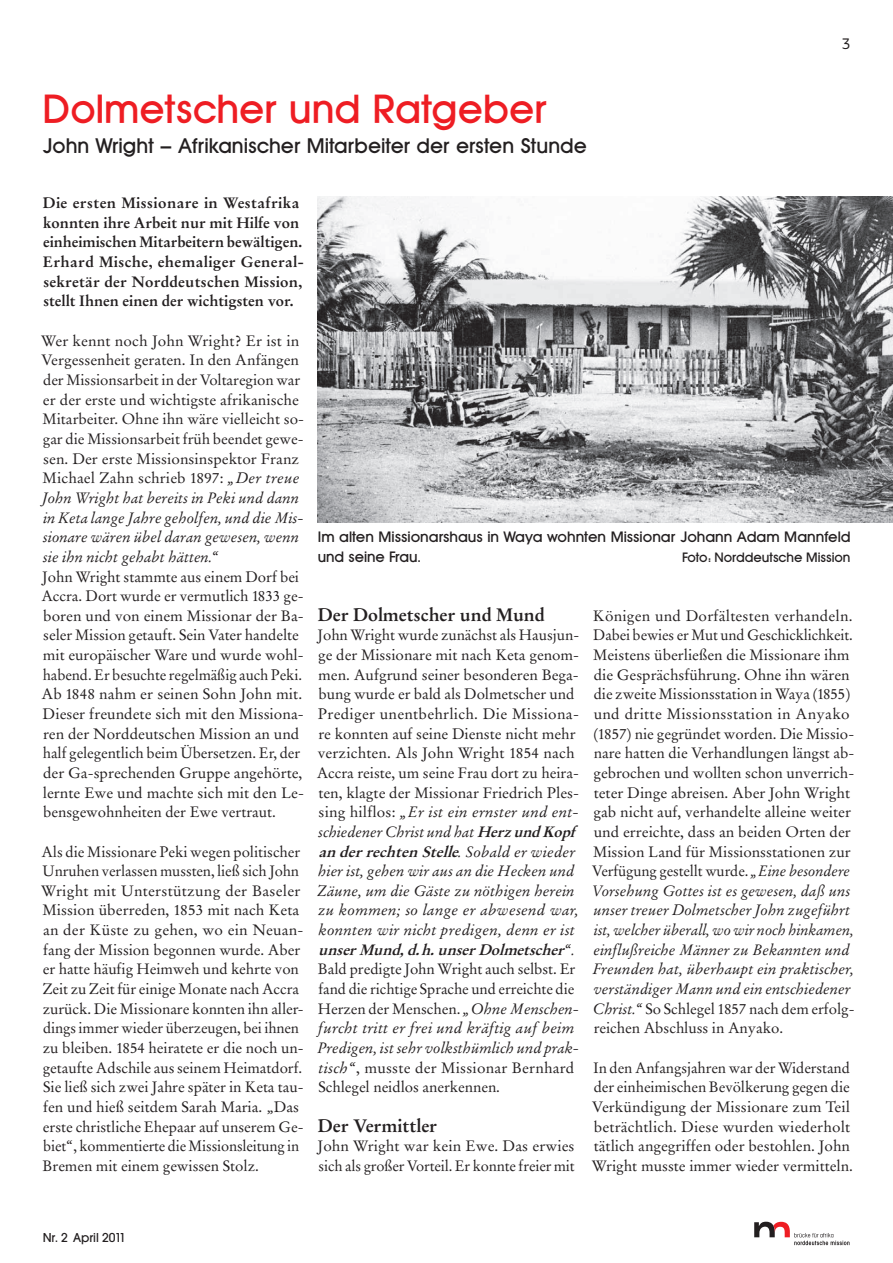
<style>
.page{position:relative;width:893px;height:1263px;background:#fff}
.page>*{position:absolute;margin:0;border:0;box-sizing:border-box;transform-origin:0 0}
.t1{font:500 40.5px "Avant Garde Two BQ";color:#ee1d23}
.t2{font:500 21px "Avant Garde Two BQ";color:#231f20}
.t3{font:700 18px "Stempel Garamond";letter-spacing:-.005em;color:#231f20}
.t4{font:15px/19.6px "Stempel Garamond";color:#231f20}
.t5{font:700 15px/19.6px "Stempel Garamond";color:#231f20}
.t6{font:500 15px/19.6px "Avant Garde Two BQ";color:#231f20}
.t7{font:15px "Monitor";color:#231f20}
.t8{font:500 13.5px "Avant Garde Two BQ";letter-spacing:-.005em;color:#231f20}
.t9{font:500 13.5px "Avant Gard";letter-spacing:-.005em;color:#231f20}
.s1{font-style:italic}
.s2{font-weight:700;font-style:italic}
</style>
<div class="page">
<svg style="left:754px;top:1222px;width:95px;height:23px"></svg>
<img style="left:318px;top:197px;width:575px;height:325px">
<p class="t7" style="left:841px;top:38px;width:11px">3</p>
<h1 class="t1" style="left:43px;top:93px;width:506px">Dolmetscher und Ratgeber</h1>
<h2 class="t2" style="left:43px;top:137px;width:546px">John Wright – Afrikanischer Mitarbeiter der ersten Stunde</h2>
<p class="t5" style="left:43px;top:195px;width:262px">Die ersten Missionare in Westafrika konnten ihre Arbeit nur mit Hilfe von einheimischen Mitarbeitern bewältigen.<br>Erhard Mische, ehemaliger General&shy;sekretär der Norddeutschen Mission, stellt Ihnen einen der wichtigsten vor.</p>
<p class="t4" style="left:41px;top:332px;width:264px">Wer kennt noch John Wright? Er ist in Vergessenheit geraten. In den Anfängen der Missionsarbeit in der Voltaregion war er der erste und wichtigste afrikanische Mitarbeiter. Ohne ihn wäre vielleicht so&shy;gar die Missionsarbeit früh beendet gewe&shy;sen. Der erste Missionsinspektor Franz Michael Zahn schrieb 1897: <span class="s1">„Der treue John Wright hat bereits in Peki und dann in Keta lange Jahre geholfen, und die Mis&shy;sionare wären übel daran gewesen, wenn sie ihn nicht gehabt hätten.“</span></p>
<p class="t4" style="left:41px;top:568px;width:264px">John Wright stammte aus einem Dorf bei Accra. Dort wurde er vermutlich 1833 ge&shy;boren und von einem Missionar der Ba&shy;seler Mission getauft. Sein Vater handelte mit europäischer Ware und wurde wohl&shy;habend. Er besuchte regelmäßig auch Peki.<br>Ab 1848 nahm er seinen Sohn John mit.<br>Dieser freundete sich mit den Missiona&shy;ren der Norddeutschen Mission an und half gelegentlich beim Übersetzen. Er, der der Ga-sprechenden Gruppe angehörte, lernte Ewe und machte sich mit den Le&shy;bensgewohnheiten der Ewe vertraut.</p>
<p class="t4" style="left:41px;top:843px;width:264px">Als die Missionare Peki wegen politischer Unruhen verlassen mussten, ließ sich John Wright mit Unterstützung der Baseler Mission überreden, 1853 mit nach Keta an der Küste zu gehen, wo ein Neuan&shy;fang der Mission begonnen wurde. Aber er hatte häufig Heimweh und kehrte von Zeit zu Zeit für einige Monate nach Accra zurück. Die Missionare konnten ihn aller&shy;dings immer wieder überzeugen, bei ihnen zu bleiben. 1854 heiratete er die noch un&shy;getaufte Adschile aus seinem Heimatdorf.<br>Sie ließ sich zwei Jahre später in Keta tau&shy;fen und hieß seitdem Sarah Maria. „Das erste christliche Ehepaar auf unserem Ge&shy;biet“, kommentierte die Missionsleitung in Bremen mit einem gewissen Stolz.</p>
<p class="t6" style="left:318px;top:528px;width:534px">Im alten Missionarshaus in Waya wohnten Missionar Johann Adam Mannfeld und seine Frau.</p>
<p class="t8" style="left:682px;top:552px;width:170px">Foto: Norddeutsche Mission</p>
<p class="t3" style="left:318px;top:607px;width:228px">Der Dolmetscher und Mund</p>
<p class="t4" style="left:317px;top:627px;width:264px">John Wright wurde zunächst als Hausjun&shy;ge der Missionare mit nach Keta genom&shy;men. Aufgrund seiner besonderen Bega&shy;bung wurde er bald als Dolmetscher und Prediger unentbehrlich. Die Missiona&shy;re konnten auf seine Dienste nicht mehr verzichten. Als John Wright 1854 nach Accra reiste, um seine Frau dort zu heira&shy;ten, klagte der Missionar Friedrich Ples&shy;sing hilflos: <span class="s1">„Er ist ein ernster und ent&shy;schiedener Christ und hat</span> <span class="s2">Herzund Kopf an derrechten Stelle</span><span class="s1">. S o b a l d e r w i e d e r hier ist, gehen wir aus an die Hecken und Zäune, um die Gäste zu nöthigen herein zu kommen; so lange er abwesend war, konnten wir nicht predigen, denn er ist </span><span class="s2">unserMund,d.h.unserDolmetscher</span><span class="s1">“ .<br></span>Bald predigte John Wright auch selbst. Er fand die richtige Sprache und erreichte die Herzen der Menschen. <span class="s1">„Ohne Menschen&shy;furcht tritt er frei und kräftig auf beim Predigen, ist sehr volksthümlich und prak&shy;tisch“</span>, musste der Missionar Bernhard Schlegel neidlos anerkennen.</p>
<p class="t3" style="left:318px;top:1117px;width:121px">Der Vermittler</p>
<p class="t4" style="left:318px;top:1137px;width:259px">John Wright war kein Ewe. Das erwies sich als großer Vorteil. Er konnte freier mit</p>
<p class="t4" style="left:592px;top:607px;width:264px">Königen und Dorfältesten verhandeln.<br>Dabei bewies er Mut und Geschicklichkeit.<br>Meistens überließen die Missionare ihm die Gesprächsführung. Ohne ihn wären die zweite Missionsstation in Waya (1855) und dritte Missionsstation in Anyako (1857) nie gegründet worden. Die Missio&shy;nare hatten die Verhandlungen längst ab&shy;gebrochen und wollten schon unverrich&shy;teter Dinge abreisen. Aber John Wright gab nicht auf, verhandelte alleine weiter und erreichte, dass an beiden Orten der Mission Land für Missionsstationen zur Verfügung gestellt wurde. <span class="s1">„Eine besondere Vorsehung Gottes ist es gewesen, daß uns unser treuer Dolmetscher John zugeführt ist, welcher überall, wo wir noch hinkamen, einflußreiche Männer zu Bekannten und Freunden hat, überhaupt ein praktischer, verständiger Mann und ein entschiedener Christ.“</span> So Schlegel 1857 nach dem erfolg&shy;reichen Abschluss in Anyako.</p>
<p class="t4" style="left:592px;top:1059px;width:262px">In den Anfangsjahren war der Widerstand der einheimischen Bevölkerung gegen die Verkündigung der Missionare zum Teil beträchtlich. Diese wurden wiederholt tätlich angegriffen oder bestohlen. John Wright musste immer wieder vermitteln.</p>
<p class="t9" style="left:43px;top:1232px;width:85px">Nr. 2 April 2011</p>
</div>
